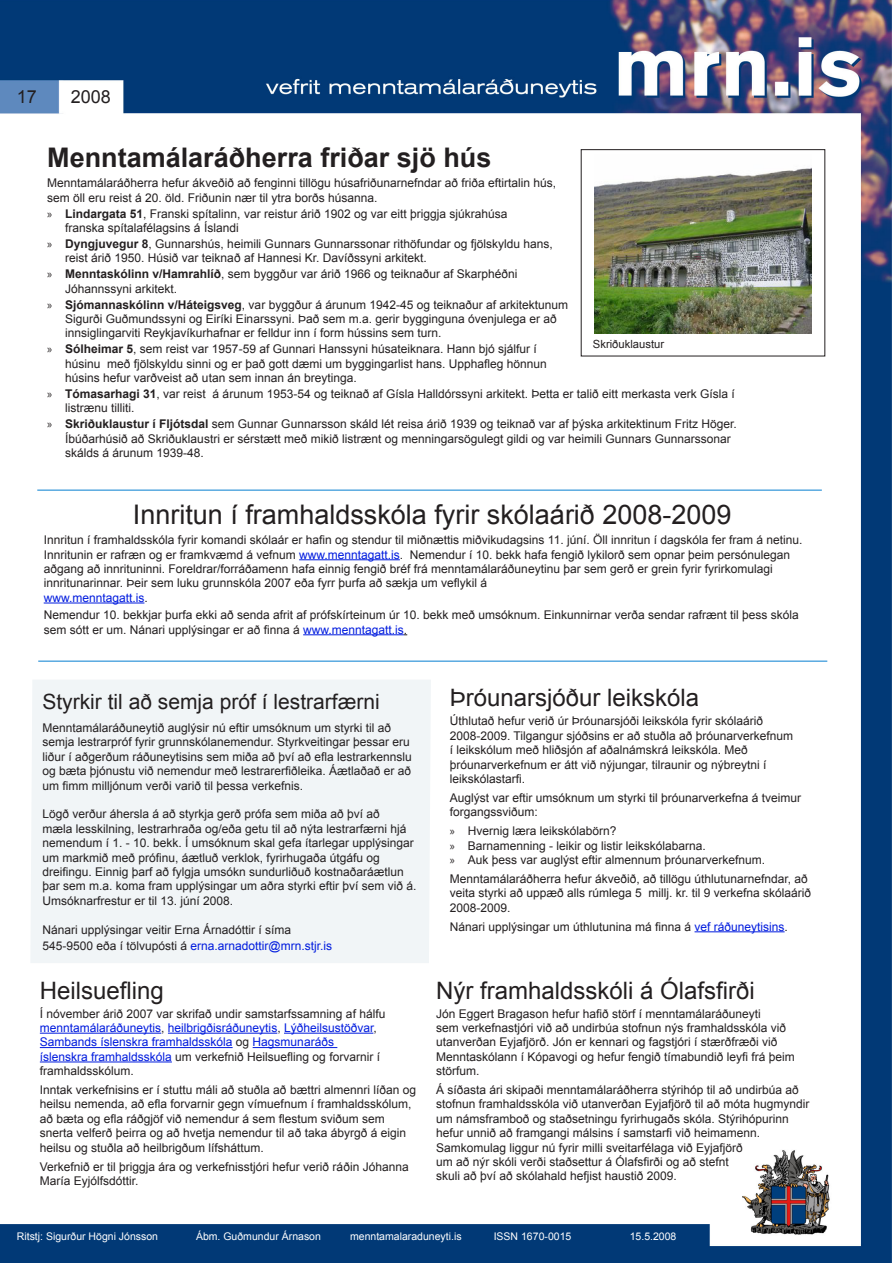
<style>
.page{position:relative;width:893px;height:1263px;background:#fff}
.page>*{position:absolute;margin:0;border:0;box-sizing:border-box;transform-origin:0 0}
.t1{font:27px "Arial";color:#231f20}
.t2{font:700 27px "Arial";color:#231f20}
.t3{font:24px "Arial";color:#231f20}
.t4{font:21px "Arial";color:#231f20}
.t5{font:18px "Arial";color:#231f20}
.t6{font:12px/14.4px "Arial";color:#231f20}
.t7{font:12px/14.4px "Arial";color:#001bde}
.t8{font:11.25px "Arial";color:#231f20}
.t9{font:10.5px "Arial";color:#fff}
.s1{font-family:"Myriad Pro"}
.s2{font-weight:700}
.s3{color:#001bde}
.s4{color:#231f20}
</style>
<div class="page">
<img style="left:0;top:0;width:892px;height:1263px">
<hr style="left:37px;top:489px;width:785px;height:2px;background:#59a9e0">
<div style="left:30px;top:680px;width:401px;height:283px;background:#f1f5f7"></div>
<hr style="left:38px;top:660px;width:789px;height:2px;background:#59a9e0">
<hr style="left:694px;top:931px;width:91px;height:1px;background:#001bde">
<hr style="left:40px;top:1033px;width:121px;height:1px;background:#001bde">
<hr style="left:168px;top:1033px;width:109px;height:1px;background:#001bde">
<hr style="left:284px;top:1033px;width:89px;height:1px;background:#001bde">
<hr style="left:40px;top:1047px;width:193px;height:1px;background:#001bde">
<hr style="left:253px;top:1047px;width:84px;height:1px;background:#001bde">
<hr style="left:40px;top:1061px;width:132px;height:1px;background:#001bde">
<hr style="left:299px;top:559px;width:101px;height:1px;background:#001bde">
<hr style="left:44px;top:602px;width:100px;height:1px;background:#001bde">
<hr style="left:303px;top:634px;width:101px;height:1px;background:#001bde">
<img style="left:594px;top:154px;width:217px;height:180px">
<p class="t5" style="left:17px;top:85px;width:22px">17</p>
<p class="t5" style="left:71px;top:85px;width:42px">2008</p>
<p class="t2" style="left:47px;top:140px;width:446px">Menntamálaráðherra friðar sjö hús</p>
<p class="t6" style="left:47px;top:176px;width:510px">Menntamálaráðherra hefur ákveðið að fenginni tillögu húsafriðunarnefndar að friða eftirtalin hús, sem öll eru reist á 20. öld. Friðunin nær til ytra borðs húsanna.</p>
<p class="t6" style="left:65px;top:206px;width:444px;text-indent:-18px"><span class="s1">»</span> <span class="s2">Lindargata 51</span>, Franski spítalinn, var reistur árið 1902 og var eitt þriggja sjúkrahúsa franska spítalafélagsins á Íslandi</p>
<p class="t6" style="left:65px;top:237px;width:489px;text-indent:-18px"><span class="s1">»</span> <span class="s2">Dyngjuvegur 8</span>, Gunnarshús, heimili Gunnars Gunnarssonar rithöfundar og fjölskyldu hans, reist árið 1950. Húsið var teiknað af Hannesi Kr. Davíðssyni arkitekt.</p>
<p class="t6" style="left:65px;top:267px;width:454px;text-indent:-18px"><span class="s1">»</span> <span class="s2">Menntaskólinn v/Hamrahlíð</span>, sem byggður var árið 1966 og teiknaður af Skarphéðni<br>Jóhannssyni arkitekt.</p>
<p class="t6" style="left:65px;top:297px;width:504px;text-indent:-18px"><span class="s1">»</span> <span class="s2">Sjómannaskólinn v/Háteigsveg</span>, var byggður á árunum 1942-45 og teiknaður af arkitektunum<br>Sigurði Guðmundssyni og Eiríki Einarssyni. Það sem m.a. gerir bygginguna óvenjulega er að innsiglingarviti Reykjavíkurhafnar er felldur inn í form hússins sem turn.</p>
<p class="t6" style="left:65px;top:342px;width:483px;text-indent:-18px"><span class="s1">»</span> <span class="s2">Sólheimar 5</span>, sem reist var 1957-59 af Gunnari Hanssyni húsateiknara. Hann bjó sjálfur í húsinu með fjölskyldu sinni og er það gott dæmi um byggingarlist hans. Upphafleg hönnun húsins hefur varðveist að utan sem innan án breytinga.</p>
<p class="t6" style="left:65px;top:387px;width:671px;text-indent:-18px"><span class="s1">»</span> <span class="s2">Tómasarhagi 31</span>, var reist á árunum 1953-54 og teiknað af Gísla Halldórssyni arkitekt. Þetta er talið eitt merkasta verk Gísla í listrænu tilliti.</p>
<p class="t6" style="left:65px;top:417px;width:673px;text-indent:-18px"><span class="s1">»</span> <span class="s2">Skriðuklaustur í Fljótsdal</span> sem Gunnar Gunnarsson skáld lét reisa árið 1939 og teiknað var af þýska arkitektinum Fritz Höger.<br>Íbúðarhúsið að Skriðuklaustri er sérstætt með mikið listrænt og menningarsögulegt gildi og var heimili Gunnars Gunnarssonar skálds á árunum 1939-48.</p>
<p class="t8" style="left:593px;top:336px;width:73px">Skriðuklaustur</p>
<p class="t1" style="left:133px;top:496px;width:600px">Innritun í framhaldsskóla fyrir skólaárið 2008-2009</p>
<p class="t6" style="left:44px;top:533px;width:760px">Innritun í framhaldsskóla fyrir komandi skólaár er hafin og stendur til miðnættis miðvikudagsins 11. júní. Öll innritun í dagskóla fer fram á netinu.<br>Innritunin er rafræn og er framkvæmd á vefnum <span class="s3">www.menntagatt.is</span>. Nemendur í 10. bekk hafa fengið lykilorð sem opnar þeim persónulegan aðgang að innrituninni. Foreldrar/forráðamenn hafa einnig fengið bréf frá menntamálaráðuneytinu þar sem gerð er grein fyrir fyrirkomulagi innritunarinnar. Þeir sem luku grunnskóla 2007 eða fyrr þurfa að sækja um veflykil á</p>
<p class="t7" style="left:44px;top:590px;width:106px">www.menntagatt.is<span class="s4">.</span></p>
<p class="t6" style="left:44px;top:608px;width:756px">Nemendur 10. bekkjar þurfa ekki að senda afrit af prófskírteinum úr 10. bekk með umsóknum. Einkunnirnar verða sendar rafrænt til þess skóla sem sótt er um. Nánari upplýsingar er að finna á <span class="s3">www.menntagatt.is</span>.</p>
<p class="t4" style="left:42px;top:687px;width:339px">Styrkir til að semja próf í lestrarfærni</p>
<p class="t6" style="left:42px;top:721px;width:371px">Menntamálaráðuneytið auglýsir nú eftir umsóknum um styrki til að semja lestrarpróf fyrir grunnskólanemendur. Styrkveitingar þessar eru liður í aðgerðum ráðuneytisins sem miða að því að efla lestrarkennslu og bæta þjónustu við nemendur með lestrarerfiðleika. Áætlaðað er að um fimm milljónum verði varið til þessa verkefnis.</p>
<p class="t6" style="left:42px;top:807px;width:376px">Lögð verður áhersla á að styrkja gerð prófa sem miða að því að<br>mæla lesskilning, lestrarhraða og/eða getu til að nýta lestrarfærni hjá nemendum í 1. - 10. bekk. Í umsóknum skal gefa ítarlegar upplýsingar um markmið með prófinu, áætluð verklok, fyrirhugaða útgáfu og dreifingu. Einnig þarf að fylgja umsókn sundurliðuð kostnaðaráætlun þar sem m.a. koma fram upplýsingar um aðra styrki eftir því sem við á.<br>Umsóknarfrestur er til 13. júní 2008.</p>
<p class="t6" style="left:42px;top:922px;width:250px">Nánari upplýsingar veitir Erna Árnadóttir í síma</p>
<p class="t7" style="left:42px;top:938px;width:291px"><span class="s4">545-9500 eða í tölvupósti á</span> erna.arnadottir@mrn.stjr.is</p>
<p class="t3" style="left:40px;top:974px;width:126px">Heilsuefling</p>
<p class="t7" style="left:40px;top:1006px;width:347px"><span class="s4">Í nóvember árið 2007 var skrifað undir samstarfssamning af hálfu </span>menntamálaráðuneytis<span class="s4">,</span> heilbrigðisráðuneytis<span class="s4">,</span> Lýðheilsustöðvar<span class="s4">, </span>Sambands íslenskra framhaldsskóla <span class="s4">og</span> Hagsmunaráðs<br>íslenskra framhaldsskóla <span class="s4">um verkefnið Heilsuefling og forvarnir í framhaldsskólum.</span></p>
<p class="t6" style="left:40px;top:1083px;width:378px">Inntak verkefnisins er í stuttu máli að stuðla að bættri almennri líðan og heilsu nemenda, að efla forvarnir gegn vímuefnum í framhaldsskólum, að bæta og efla ráðgjöf við nemendur á sem flestum sviðum sem snerta velferð þeirra og að hvetja nemendur til að taka ábyrgð á eigin heilsu og stuðla að heilbrigðum lífsháttum.</p>
<p class="t6" style="left:40px;top:1159px;width:370px">Verkefnið er til þriggja ára og verkefnisstjóri hefur verið ráðin Jóhanna<br>María Eyjólfsdóttir.</p>
<p class="t3" style="left:450px;top:682px;width:251px">Þróunarsjóður leikskóla</p>
<p class="t6" style="left:450px;top:714px;width:345px">Úthlutað hefur verið úr Þróunarsjóði leikskóla fyrir skólaárið 2008-2009. Tilgangur sjóðsins er að stuðla að þróunarverkefnum í leikskólum með hliðsjón af aðalnámskrá leikskóla. Með þróunarverkefnum er átt við nýjungar, tilraunir og nýbreytni í leikskólastarfi.</p>
<p class="t6" style="left:450px;top:790px;width:353px">Auglýst var eftir umsóknum um styrki til þróunarverkefna á tveimur forgangssviðum:</p>
<p class="t6" style="left:450px;top:824px;width:168px"><span class="s1">»</span> Hvernig læra leikskólabörn?</p>
<p class="t6" style="left:450px;top:838px;width:258px"><span class="s1">»</span> Barnamenning - leikir og listir leikskólabarna.</p>
<p class="t6" style="left:450px;top:853px;width:317px"><span class="s1">»</span> Auk þess var auglýst eftir almennum þróunarverkefnum.</p>
<p class="t6" style="left:450px;top:871px;width:363px">Menntamálaráðherra hefur ákveðið, að tillögu úthlutunarnefndar, að veita styrki að uppæð alls rúmlega 5 millj. kr. til 9 verkefna skólaárið<br>2008-2009.</p>
<p class="t6" style="left:450px;top:919px;width:340px">Nánari upplýsingar um úthlutunina má finna á <span class="s3">vef ráðuneytisins</span>.</p>
<p class="t3" style="left:436px;top:974px;width:320px">Nýr framhaldsskóli á Ólafsfirði</p>
<p class="t6" style="left:436px;top:1006px;width:360px">Jón Eggert Bragason hefur hafið störf í menntamálaráðuneyti<br>sem verkefnastjóri við að undirbúa stofnun nýs framhaldsskóla við utanverðan Eyjafjörð. Jón er kennari og fagstjóri í stærðfræði við Menntaskólann í Kópavogi og hefur fengið tímabundið leyfi frá þeim störfum.</p>
<p class="t6" style="left:436px;top:1083px;width:375px">Á síðasta ári skipaði menntamálaráðherra stýrihóp til að undirbúa að stofnun framhaldsskóla við utanverðan Eyjafjörð til að móta hugmyndir um námsframboð og staðsetningu fyrirhugaðs skóla. Stýrihópurinn hefur unnið að framgangi málsins í samstarfi við heimamenn.<br>Samkomulag liggur nú fyrir milli sveitarfélaga við Eyjafjörð<br>um að nýr skóli verði staðsettur á Ólafsfirði og að stefnt<br>skuli að því að skólahald hefjist haustið 2009.</p>
<p class="t9" style="left:17px;top:1229px;width:143px">Ritstj: Sigurður Högni Jónsson</p>
<p class="t9" style="left:196px;top:1229px;width:126px">Ábm. Guðmundur Árnason</p>
<p class="t9" style="left:350px;top:1229px;width:113px">menntamalaraduneyti.is</p>
<p class="t9" style="left:494px;top:1229px;width:79px">ISSN 1670-0015</p>
<p class="t9" style="left:630px;top:1229px;width:48px">15.5.2008</p>
</div>
